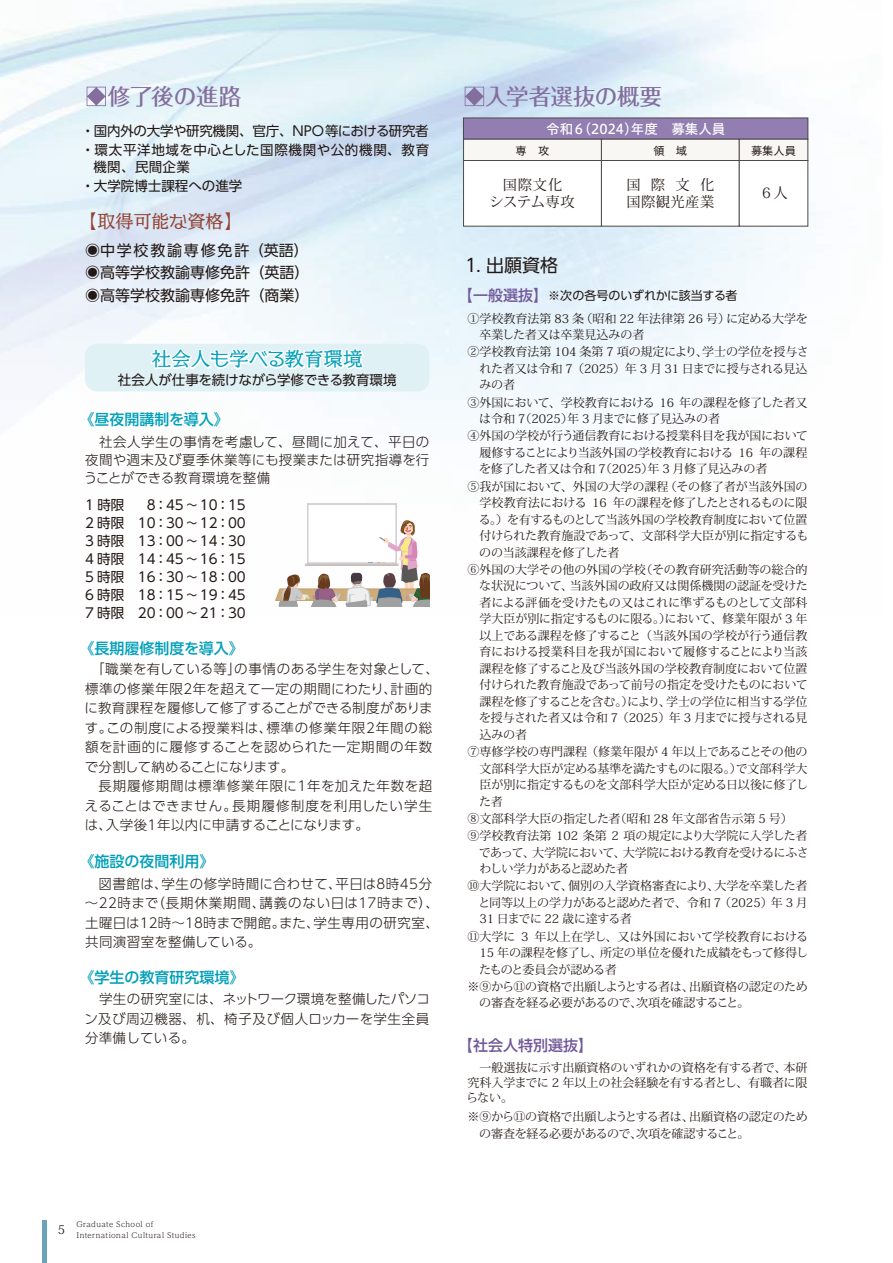
<style>
.page{position:relative;width:893px;height:1263px;background:#fff}
.page>*{position:absolute;margin:0;border:0;box-sizing:border-box;transform-origin:0 0}
.t1{font:500 22.5px "Folk Pro";letter-spacing:-.005em;color:#836e9e}
.t2{font:19.5px "VDL AD Min Regular";color:#009fb9}
.t3{font:18px "VDL AD Min Regular";color:#924333}
.t4{font:18px "UD Shin Go Pr 6";color:#221815}
.t5{font:15px/22.5px "UD Shin Go Pr 6";color:#221815;text-align:justify}
.t6{font:500 15px "UD Shin Go Pr 6";color:#009fb9}
.t7{font:500 15px "UD Shin Go Pr 6";color:#705899}
.t8{font:14.25px/16.5px "Koz Min Pr 6 N";letter-spacing:.03em;color:#221815}
.t9{font:14.25px/17.1px "Koz Min Pr 6 N";letter-spacing:.05em;color:#221815;text-align:center}
.t10{font:300 13.5px/19.5px "UD Shin Go Pr 6";letter-spacing:.025em;color:#221815;text-align:justify}
.t11{font:13.5px/18px "UD Shin Go Pr 6";color:#221815}
.t12{font:13.5px "Hiragino UD Sans Std W5";color:#fff}
.t13{font:12px/15px "Koz Min Pr 6 N";letter-spacing:-.01em;color:#221815;text-align:justify}
.t14{font:12px "Koz Min Pr 6 N";letter-spacing:-.03em;color:#221815}
.t15{font:12px "Koz Min Pr 6 N";letter-spacing:-.035em;color:#221815}
.t16{font:12px "UD Shin Go Pr 6";letter-spacing:-.01em;color:#221815}
.t17{font:12px "Koz Min Pr 6 N";letter-spacing:-.04em;color:#221815}
.t18{font:12px "Koz Min Pr 6 N";letter-spacing:-.05em;color:#221815}
.t19{font:11.25px "Hiragino UD Sans Std W4";color:#221815}
.t20{font:300 7.5px/10.5px "UD Reimin Pro";letter-spacing:.055em;color:#221815}
.s1{font-weight:500;font-size:15px;color:#705899}
</style>
<div class="page">
<img style="left:0;top:0;width:814px;height:607px">
<svg style="left:87px;top:87px;width:19px;height:19px"></svg>
<svg style="left:465px;top:87px;width:19px;height:19px"></svg>
<hr style="left:43px;top:1220px;width:4px;height:43px;background:#6da2bb">
<div style="left:463px;top:118px;width:345px;height:21px;background:#927eb1"></div>
<div style="left:463px;top:118px;width:345px;height:22px;border:1px solid #4c4948"></div>
<div style="left:464px;top:139px;width:137px;height:21px;background:#f8f7f4"></div>
<div style="left:463px;top:139px;width:139px;height:22px;border:1px solid #4c4948"></div>
<div style="left:601px;top:139px;width:138px;height:21px;background:#f8f7f4"></div>
<div style="left:601px;top:139px;width:139px;height:22px;border:1px solid #4c4948"></div>
<div style="left:739px;top:139px;width:69px;height:21px;background:#f8f7f4"></div>
<div style="left:739px;top:139px;width:69px;height:22px;border:1px solid #4c4948"></div>
<div style="left:464px;top:160px;width:137px;height:66px;background:#fff"></div>
<div style="left:463px;top:160px;width:139px;height:66px;border:1px solid #4c4948"></div>
<div style="left:601px;top:160px;width:138px;height:66px;background:#fff"></div>
<div style="left:601px;top:160px;width:139px;height:66px;border:1px solid #4c4948"></div>
<div style="left:739px;top:160px;width:69px;height:66px;background:#fff"></div>
<div style="left:739px;top:160px;width:69px;height:66px;border:1px solid #4c4948"></div>
<div style="left:85px;top:344px;width:344px;height:47px;background:#e0f1f5;border-radius:12px"></div>
<svg style="left:148px;top:343px;width:217px;height:27px"></svg>
<div style="left:307px;top:503px;width:90px;height:61px;background:#d7d4d9"></div>
<div style="left:308px;top:504px;width:88px;height:59px;background:#fff"></div>
<div style="left:308px;top:504px;width:88px;height:59px;border:1px solid #cdcdd1"></div>
<svg style="left:275px;top:519px;width:154px;height:87px"></svg>
<h1 class="t1" style="left:108px;top:77px;width:135px">修了後の進路</h1>
<p class="t11" style="left:81px;top:121px;width:350px;line-height:19.5px">・国内外の大学や研究機関、官庁、NPO等における研究者・環太平洋地域を中心とした国際機関や公的機関、教育</p>
<p class="t11" style="left:81px;top:157px;width:163px;line-height:19.5px;text-indent:13px">機関、民間企業<br>・大学院博士課程への進学</p>
<h3 class="t3" style="left:79px;top:209px;width:166px">【取得可能な資格】</h3>
<p class="t5" style="left:85px;top:238px;width:226px">◉中学校教諭専修免許（英語）◉高等学校教諭専修免許（英語）◉高等学校教諭専修免許（商業）</p>
<h2 class="t2" style="left:152px;top:345px;width:212px">社会人も学べる教育環境</h2>
<p class="t11" style="left:118px;top:371px;width:280px">社会人が仕事を続けながら学修できる教育環境</p>
<p class="t6" style="left:79px;top:408px;width:151px">《昼夜開講制を導入》</p>
<p class="t10" style="left:84px;top:432px;width:347px;line-height:18px">　社会人学生の事情を考慮して、昼間に加えて、平日の夜間や週末及び夏季休業等にも授業または研究指導を行うことができる教育環境を整備</p>
<p class="t11" style="left:85px;top:495px;width:162px;text-align:justify">1 時限　 8：45 ～ 10：15<br>2 時限　10：30 ～ 12：00<br>3 時限　13：00 ～ 14：30<br>4 時限　14：45 ～ 16：15<br>5 時限　16：30 ～ 18：00<br>6 時限　18：15 ～ 19：45<br>7 時限　20：00 ～ 21：30</p>
<p class="t6" style="left:79px;top:636px;width:166px">《長期履修制度を導入》</p>
<p class="t10" style="left:85px;top:659px;width:356px;text-align:left;text-indent:7px">「職業を有している等」の事情のある学生を対象として、標準の修業年限2年を超えて一定の期間にわたり、計画的に教育課程を履修して修了することができる制度があります。この制度による授業料は、標準の修業年限2年間の総額を計画的に履修することを認められた一定期間の年数で分割して納めることになります。</p>
<p class="t10" style="left:85px;top:776px;width:349px;text-indent:14px">長期履修期間は標準修業年限に1年を加えた年数を超えることはできません。長期履修制度を利用したい学生は、入学後1年以内に申請することになります。</p>
<p class="t6" style="left:79px;top:849px;width:137px">《施設の夜間利用》</p>
<p class="t10" style="left:85px;top:873px;width:356px;text-align:left;text-indent:14px">図書館は、学生の修学時間に合わせて、平日は８時45分～２２時まで（長期休業期間、講義のない日は１７時まで）、土曜日は１２時～１８時まで開館。また、学生専用の研究室、共同演習室を整備している。</p>
<p class="t6" style="left:79px;top:965px;width:167px">《学生の教育研究環境》</p>
<p class="t10" style="left:85px;top:989px;width:347px">　学生の研究室には、ネットワーク環境を整備したパソコン及び周辺機器、机、椅子及び個人ロッカーを学生全員分準備している。</p>
<p class="t13" style="left:58px;top:1222px;width:9px">5</p>
<p class="t20" style="left:77px;top:1219px;width:121px">Graduate School of<br>International Cultural Studies</p>
<h1 class="t1" style="left:486px;top:77px;width:178px">入学者選抜の概要</h1>
<p class="t12" style="left:546px;top:119px;width:181px">令和６（2024）年度　募集人員</p>
<p class="t19" style="left:516px;top:142px;width:35px">専　攻</p>
<p class="t19" style="left:653px;top:142px;width:35px">領　域</p>
<p class="t19" style="left:751px;top:142px;width:46px">募集人員</p>
<p class="t9" style="left:489px;top:176px;width:87px">国際文化<br>システム専攻</p>
<p class="t8" style="left:626px;top:177px;width:89px">国際文化国際観光産業</p>
<p class="t8" style="left:759px;top:185px;width:30px">６人</p>
<h3 class="t4" style="left:462px;top:251px;width:97px">⒈ 出願資格</h3>
<p class="t16" style="left:458px;top:286px;width:281px"><span class="s1">【一般選抜】</span>※次の各号のいずれかに該当する者</p>
<p class="t13" style="left:467px;top:311px;width:342px">①学校教育法第 83 条（昭和 22 年法律第 26 号）に定める大学を</p>
<p class="t13" style="left:479px;top:327px;width:166px">卒業した者又は卒業見込みの者</p>
<p class="t13" style="left:467px;top:345px;width:343px">②学校教育法第 104 条第 7 項の規定により、学士の学位を授与さ</p>
<p class="t13" style="left:479px;top:361px;width:330px">れた者又は令和 7（2025）年 3 月 31 日までに授与される見込</p>
<p class="t13" style="left:479px;top:378px;width:37px">みの者</p>
<p class="t13" style="left:467px;top:395px;width:342px">③外国において、学校教育における 16 年の課程を修了した者又</p>
<p class="t13" style="left:479px;top:411px;width:242px">は令和 7（2025）年 3 月までに修了見込みの者</p>
<p class="t13" style="left:467px;top:429px;width:342px">④外国の学校が行う通信教育における授業科目を我が国において</p>
<p class="t13" style="left:479px;top:445px;width:330px">履修することにより当該外国の学校教育における 16 年の課程</p>
<p class="t13" style="left:479px;top:462px;width:290px">を修了した者又は令和 7（2025）年 3 月修了見込みの者</p>
<p class="t13" style="left:467px;top:479px;width:342px">⑤我が国において、外国の大学の課程（その修了者が当該外国の</p>
<p class="t13" style="left:479px;top:495px;width:330px">学校教育法における 16 年の課程を修了したとされるものに限</p>
<p class="t13" style="left:479px;top:512px;width:330px">る。）を有するものとして当該外国の学校教育制度において位置</p>
<p class="t13" style="left:479px;top:528px;width:330px">付けられた教育施設であって、文部科学大臣が別に指定するも</p>
<p class="t13" style="left:479px;top:545px;width:142px">のの当該課程を修了した者</p>
<p class="t13" style="left:467px;top:562px;width:342px">⑥外国の大学その他の外国の学校（その教育研究活動等の総合的</p>
<p class="t13" style="left:479px;top:579px;width:330px">な状況について、当該外国の政府又は関係機関の認証を受けた</p>
<p class="t13" style="left:479px;top:595px;width:330px">者による評価を受けたもの又はこれに準ずるものとして文部科</p>
<p class="t13" style="left:479px;top:612px;width:330px">学大臣が別に指定するものに限る。）において、修業年限が 3 年</p>
<p class="t13" style="left:479px;top:628px;width:330px">以上である課程を修了すること（当該外国の学校が行う通信教</p>
<p class="t13" style="left:479px;top:645px;width:330px">育における授業科目を我が国において履修することにより当該</p>
<p class="t13" style="left:479px;top:661px;width:330px">課程を修了すること及び当該外国の学校教育制度において位置</p>
<p class="t13" style="left:479px;top:678px;width:330px">付けられた教育施設であって前号の指定を受けたものにおいて</p>
<p class="t13" style="left:479px;top:694px;width:330px">課程を修了することを含む。）により、学士の学位に相当する学位</p>
<p class="t14" style="left:479px;top:711px;width:330px">を授与された者又は令和 7（2025）年 3 月までに授与される見</p>
<p class="t13" style="left:479px;top:727px;width:49px">込みの者</p>
<p class="t13" style="left:467px;top:744px;width:342px">⑦専修学校の専門課程（修業年限が 4 年以上であることその他の</p>
<p class="t13" style="left:479px;top:761px;width:330px">文部科学大臣が定める基準を満たすものに限る。）で文部科学大</p>
<p class="t13" style="left:479px;top:777px;width:330px">臣が別に指定するものを文部科学大臣が定める日以後に修了し</p>
<p class="t13" style="left:479px;top:794px;width:25px">た者</p>
<p class="t13" style="left:467px;top:811px;width:327px">⑧文部科学大臣の指定した者（昭和 28 年文部省告示第 5 号）</p>
<p class="t13" style="left:467px;top:828px;width:342px">⑨学校教育法第 102 条第 2 項の規定により大学院に入学した者</p>
<p class="t15" style="left:479px;top:845px;width:331px">であって、大学院において、大学院における教育を受けるにふさ</p>
<p class="t17" style="left:479px;top:862px;width:150px">わしい学力があると認めた者</p>
<p class="t13" style="left:467px;top:879px;width:342px">⑩大学院において、個別の入学資格審査により、大学を卒業した者</p>
<p class="t13" style="left:478px;top:895px;width:331px">と同等以上の学力があると認めた者で、令和 7（2025）年 3 月</p>
<p class="t15" style="left:479px;top:912px;width:154px">31 日までに 22 歳に達する者</p>
<p class="t13" style="left:467px;top:929px;width:342px">⑪大学に 3 年以上在学し、又は外国において学校教育における</p>
<p class="t13" style="left:479px;top:945px;width:330px">15 年の課程を修了し、所定の単位を優れた成績をもって修得し</p>
<p class="t18" style="left:479px;top:962px;width:139px">たものと委員会が認める者</p>
<p class="t13" style="left:467px;top:979px;width:342px">※⑨から⑪の資格で出願しようとする者は、出願資格の認定のため</p>
<p class="t14" style="left:479px;top:996px;width:272px">の審査を経る必要があるので、次項を確認すること。</p>
<p class="t7" style="left:458px;top:1033px;width:137px">【社会人特別選抜】</p>
<p class="t13" style="left:466px;top:1060px;width:343px;text-indent:13px">一般選抜に示す出願資格のいずれかの資格を有する者で、本研究科入学までに 2 年以上の社会経験を有する者とし、有職者に限らない。</p>
<p class="t13" style="left:479px;top:1109px;width:330px;line-height:16.5px;text-indent:-12px">※⑨から⑪の資格で出願しようとする者は、出願資格の認定のための審査を経る必要があるので、次項を確認すること。</p>
</div>
